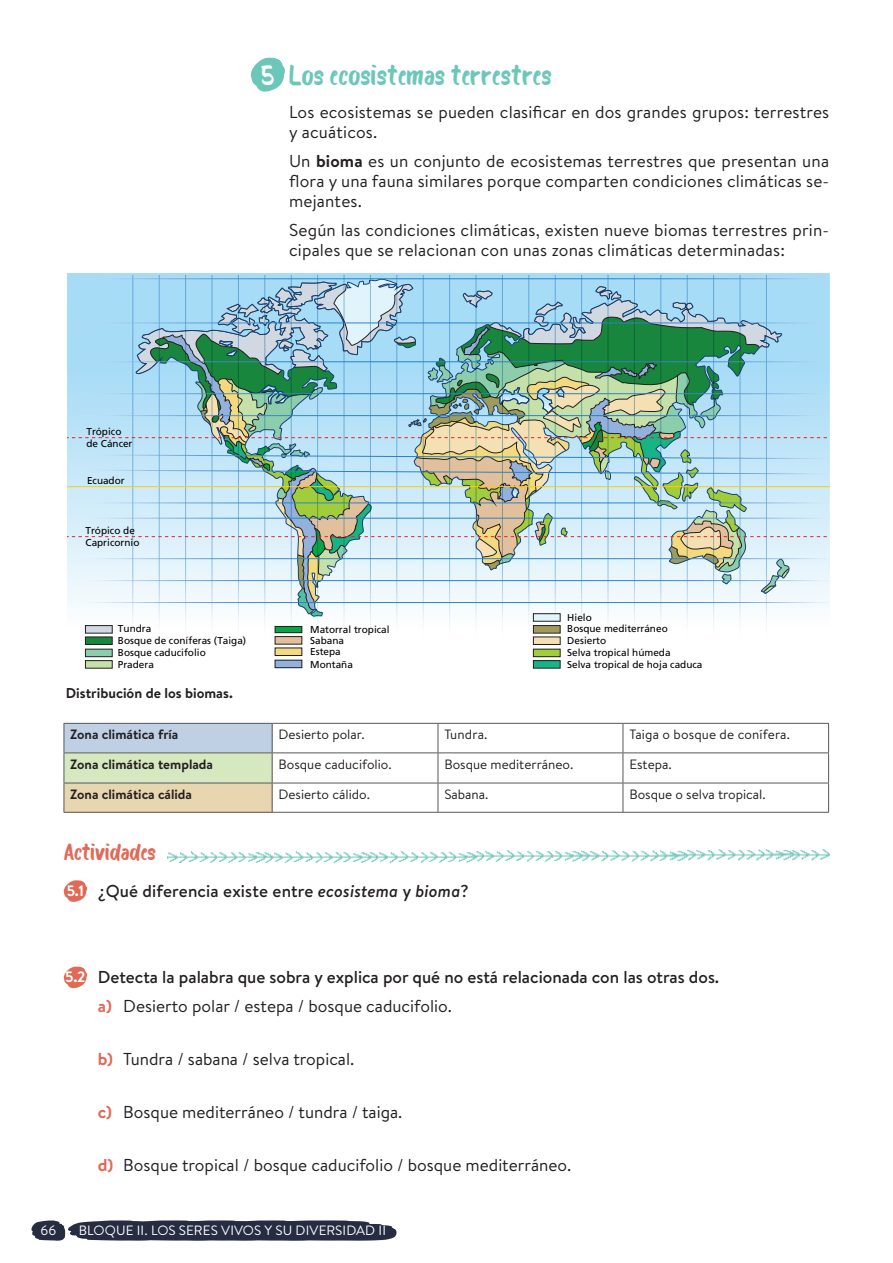
<style>
.page{position:relative;width:893px;height:1263px;background:#fff}
.page>*{position:absolute;margin:0;border:0;box-sizing:border-box;transform-origin:0 0}
.t1{font:27.75px "Bosk";color:#6cc7ba}
.t2{font:27px "Bosk";color:#fff}
.t3{font:22.5px "Bosk";letter-spacing:-.015em;color:#e16956}
._02_Texto{font:17.25px/20.2px "Brandon Text";letter-spacing:.01em;color:#231f20}
.t4{font:500 17.25px "Brandon Text";color:#231f20}
.t5{font:700 15px "Brandon Text";color:#fff}
._01_PIE_DE_FOTO_ILUS{font:700 14.25px "Brandon Text";color:#231f20}
.t6{font:13.5px "Brandon Text";color:#231f20}
.t7{font:700 13.5px "Brandon Text";color:#231f20}
.t8{font:13.5px "Brandon Text";letter-spacing:.01em;color:#fff}
.t9{font:10.05px/11.6px "Frutiger LT Pro";color:#000}
.s1{font-weight:700}
.s2{font-style:italic}
.s3{font-weight:700;color:#e16956}
</style>
<div class="page">
<svg style="left:31px;top:1220px;width:366px;height:21px;background:#404557"></svg>
<svg style="left:251px;top:57px;width:34px;height:35px"></svg>
<svg style="left:67px;top:274px;width:763px;height:346px;background:#b0d1d5"></svg>
<div style="left:275px;top:626px;width:27px;height:7px;background:#0aa448"></div>
<div style="left:275px;top:626px;width:27px;height:7px;border:1px solid #231f20"></div>
<div style="left:275px;top:637px;width:27px;height:7px;background:#e2c09b"></div>
<div style="left:275px;top:636px;width:27px;height:8px;border:1px solid #231f20"></div>
<div style="left:275px;top:648px;width:27px;height:7px;background:#f3da7f"></div>
<div style="left:275px;top:648px;width:27px;height:8px;border:1px solid #231f20"></div>
<div style="left:275px;top:660px;width:27px;height:8px;background:#92b1dc"></div>
<div style="left:275px;top:660px;width:27px;height:8px;border:1px solid #231f20"></div>
<div style="left:533px;top:614px;width:27px;height:7px;background:#e1f4fc"></div>
<div style="left:533px;top:613px;width:27px;height:8px;border:1px solid #231f20"></div>
<div style="left:533px;top:626px;width:27px;height:7px;background:#9f9b5c"></div>
<div style="left:533px;top:625px;width:27px;height:8px;border:1px solid #231f20"></div>
<div style="left:533px;top:637px;width:27px;height:7px;background:#f4e0b2"></div>
<div style="left:533px;top:637px;width:27px;height:8px;border:1px solid #231f20"></div>
<div style="left:533px;top:649px;width:27px;height:8px;background:#a1cc3b"></div>
<div style="left:533px;top:649px;width:27px;height:8px;border:1px solid #231f20"></div>
<div style="left:533px;top:661px;width:27px;height:7px;background:#19b484"></div>
<div style="left:533px;top:660px;width:27px;height:8px;border:1px solid #231f20"></div>
<div style="left:85px;top:626px;width:27px;height:7px;background:#d0d8e2"></div>
<div style="left:85px;top:625px;width:28px;height:8px;border:1px solid #231f20"></div>
<div style="left:85px;top:637px;width:27px;height:7px;background:#18863c"></div>
<div style="left:85px;top:637px;width:28px;height:8px;border:1px solid #231f20"></div>
<div style="left:85px;top:649px;width:27px;height:8px;background:#8cceac"></div>
<div style="left:85px;top:649px;width:28px;height:8px;border:1px solid #231f20"></div>
<div style="left:85px;top:661px;width:27px;height:7px;background:#c5e0a8"></div>
<div style="left:85px;top:660px;width:28px;height:8px;border:1px solid #231f20"></div>
<div style="left:64px;top:723px;width:208px;height:30px;background:#bfd0e5"></div>
<div style="left:64px;top:753px;width:208px;height:30px;background:#d5e8c0"></div>
<div style="left:64px;top:783px;width:208px;height:29px;background:#e8d6b0"></div>
<hr style="left:64px;top:723px;width:208px;height:1px;background:#57585a">
<svg style="left:64px;top:724px;width:1px;height:28px"></svg>
<hr style="left:272px;top:723px;width:166px;height:1px;background:#57585a">
<svg style="left:272px;top:724px;width:1px;height:28px"></svg>
<hr style="left:438px;top:723px;width:185px;height:1px;background:#57585a">
<svg style="left:438px;top:724px;width:1px;height:28px"></svg>
<hr style="left:623px;top:723px;width:206px;height:1px;background:#57585a">
<svg style="left:623px;top:724px;width:1px;height:28px"></svg>
<svg style="left:828px;top:724px;width:1px;height:28px"></svg>
<hr style="left:64px;top:752px;width:208px;height:1px;background:#57585a">
<hr style="left:64px;top:753px;width:1px;height:30px;background:#57585a">
<hr style="left:272px;top:752px;width:166px;height:1px;background:#57585a">
<hr style="left:272px;top:753px;width:1px;height:30px;background:#57585a">
<hr style="left:438px;top:752px;width:185px;height:1px;background:#57585a">
<hr style="left:438px;top:753px;width:1px;height:30px;background:#57585a">
<hr style="left:623px;top:752px;width:206px;height:1px;background:#57585a">
<hr style="left:623px;top:753px;width:1px;height:30px;background:#57585a">
<hr style="left:828px;top:753px;width:1px;height:30px;background:#57585a">
<hr style="left:64px;top:783px;width:208px;height:1px;background:#57585a">
<svg style="left:64px;top:783px;width:1px;height:29px"></svg>
<hr style="left:272px;top:783px;width:166px;height:1px;background:#57585a">
<svg style="left:272px;top:783px;width:1px;height:29px"></svg>
<hr style="left:438px;top:783px;width:185px;height:1px;background:#57585a">
<svg style="left:438px;top:783px;width:1px;height:29px"></svg>
<hr style="left:623px;top:783px;width:206px;height:1px;background:#57585a">
<svg style="left:623px;top:783px;width:1px;height:29px"></svg>
<svg style="left:828px;top:783px;width:1px;height:29px"></svg>
<hr style="left:64px;top:812px;width:208px;height:1px;background:#57585a">
<hr style="left:272px;top:812px;width:166px;height:1px;background:#57585a">
<hr style="left:438px;top:812px;width:185px;height:1px;background:#57585a">
<hr style="left:623px;top:812px;width:206px;height:1px;background:#57585a">
<img style="left:167px;top:849px;width:662px;height:14px">
<svg style="left:64px;top:880px;width:23px;height:22px"></svg>
<svg style="left:64px;top:966px;width:23px;height:23px"></svg>
<p class="t2" style="left:261px;top:58px;width:15px">5</p>
<p class="t1" style="left:289px;top:57px;width:264px">Los ecosistemas terrestres</p>
<p class="_02_Texto" style="left:289px;top:101px;width:542px">Los ecosistemas se pueden clasificar en dos grandes grupos: terrestres y acuáticos.</p>
<p class="_02_Texto" style="left:289px;top:150px;width:541px;text-align:justify">Un <span class="s1">bioma</span> es un conjunto de ecosistemas terrestres que presentan una flora y una fauna similares porque comparten condiciones climáticas se&shy;mejantes.</p>
<p class="_02_Texto" style="left:289px;top:219px;width:541px">Según las condiciones climáticas, existen nueve biomas terrestres prin&shy;cipales que se relacionan con unas zonas climáticas determinadas:</p>
<p class="t9" style="left:86px;top:426px;width:48px;line-height:12px">Trópico de Cáncer</p>
<p class="t9" style="left:87px;top:475px;width:39px">Ecuador</p>
<p class="t9" style="left:85px;top:524px;width:56px;line-height:12px">Trópico de<br>Capricornio</p>
<p class="t9" style="left:118px;top:623px;width:130px">Tundra<br>Bosque de coníferas (Taiga)<br>Bosque caducifolio<br>Pradera</p>
<p class="_01_PIE_DE_FOTO_ILUS" style="left:66px;top:683px;width:168px">Distribución de los biomas.</p>
<p class="t9" style="left:310px;top:624px;width:81px">Matorral tropical<br>Sabana<br>Estepa<br>Montaña</p>
<p class="t9" style="left:567px;top:612px;width:102px;line-height:11.1px">Hielo<br>Bosque mediterráneo</p>
<p class="t9" style="left:567px;top:635px;width:137px">Desierto<br>Selva tropical húmeda<br>Selva tropical de hoja caduca</p>
<p class="t7" style="left:70px;top:725px;width:110px">Zona climática fría</p>
<p class="t6" style="left:279px;top:725px;width:88px">Desierto polar.</p>
<p class="t6" style="left:444px;top:725px;width:45px">Tundra.</p>
<p class="t6" style="left:629px;top:725px;width:162px">Taiga o bosque de conífera.</p>
<p class="t7" style="left:70px;top:755px;width:144px">Zona climática templada</p>
<p class="t6" style="left:279px;top:755px;width:115px">Bosque caducifolio.</p>
<p class="t6" style="left:444px;top:755px;width:131px">Bosque mediterráneo.</p>
<p class="t6" style="left:629px;top:755px;width:44px">Estepa.</p>
<p class="t7" style="left:70px;top:785px;width:123px">Zona climática cálida</p>
<p class="t6" style="left:279px;top:785px;width:93px">Desierto cálido.</p>
<p class="t6" style="left:444px;top:785px;width:46px">Sabana.</p>
<p class="t6" style="left:629px;top:785px;width:138px">Bosque o selva tropical.</p>
<p class="t3" style="left:64px;top:838px;width:94px">Actividades</p>
<p class="t5" style="left:67px;top:880px;width:19px">5.1</p>
<p class="t4" style="left:98px;top:879px;width:372px">¿Qué diferencia existe entre <span class="s2">ecosistema</span> y <span class="s2">bioma</span>?</p>
<p class="t5" style="left:65px;top:966px;width:22px">5.2</p>
<p class="t4" style="left:98px;top:965px;width:623px">Detecta la palabra que sobra y explica por qué no está relacionada con las otras dos.</p>
<p class="_02_Texto" style="left:98px;top:995px;width:356px"><span class="s3">a)</span> Desierto polar / estepa / bosque caducifolio.</p>
<p class="_02_Texto" style="left:98px;top:1048px;width:258px"><span class="s3">b)</span> Tundra / sabana / selva tropical.</p>
<p class="_02_Texto" style="left:98px;top:1101px;width:306px"><span class="s3">c)</span> Bosque mediterráneo / tundra / taiga.</p>
<p class="_02_Texto" style="left:98px;top:1155px;width:475px"><span class="s3">d)</span> Bosque tropical / bosque caducifolio / bosque mediterráneo.</p>
<p class="t8" style="left:41px;top:1221px;width:17px">66</p>
<p class="t8" style="left:79px;top:1221px;width:309px">BLOQUE II. LOS SERES VIVOS Y SU DIVERSIDAD II</p>
</div>
